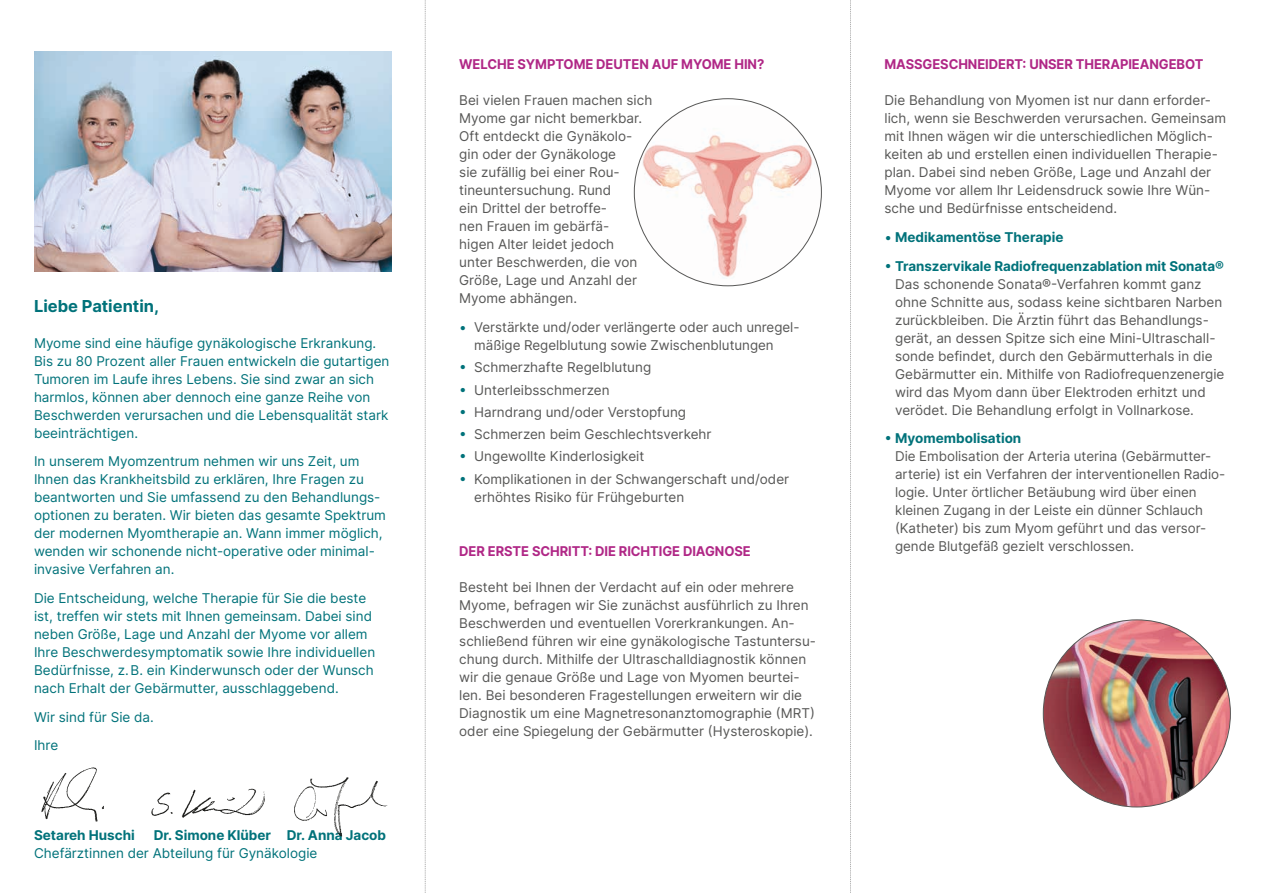
<style>
.page{position:relative;width:1263px;height:893px;background:#fff}
.page>*{position:absolute;margin:0;border:0;box-sizing:border-box;transform-origin:0 0}
.t1{font:700 16.5px "Inter";color:#00727a}
.t2{font:13.5px/18px "Inter";color:#575756}
.t3{font:13.5px/18px "Inter";color:#00727a}
.t4{font:700 13.5px/28.7px "Inter";color:#00727a}
.t5{font:700 13.5px "Inter";letter-spacing:-.005em;color:#b02786;scale:.96 1}
.s1{color:#00727a}
.s2{font-weight:400}
.s3{font-weight:700;color:#00727a}
</style>
<div class="page">
<img style="left:41px;top:767px;width:63px;height:55px">
<img style="left:151px;top:788px;width:114px;height:30px">
<img style="left:294px;top:777px;width:94px;height:60px">
<img style="left:34px;top:51px;width:357px;height:220px">
<img style="left:634px;top:106px;width:187px;height:180px">
<img style="left:1043px;top:620px;width:187px;height:187px;border-radius:94px">
<svg style="left:425px;top:0;width:1px;height:893px"></svg>
<svg style="left:850px;top:0;width:1px;height:893px"></svg>
<p class="t1" style="left:34px;top:294px;width:127px">Liebe Patientin,</p>
<p class="t3" style="left:34px;top:333px;width:357px">Myome sind eine häufige gynäkologische Erkrankung.<br>Bis zu 80 Prozent aller Frauen entwickeln die gutartigen Tumoren im Laufe ihres Lebens. Sie sind zwar an sich harmlos, können aber dennoch eine ganze Reihe von Beschwerden verursachen und die Lebensqualität stark beeinträchtigen.</p>
<p class="t3" style="left:34px;top:452px;width:353px">In unserem Myomzentrum nehmen wir uns Zeit, um Ihnen das Krankheitsbild zu erklären, Ihre Fragen zu beantworten und Sie umfassend zu den Behandlungs&shy;optionen zu beraten. Wir bieten das gesamte Spektrum der modernen Myomtherapie an. Wann immer möglich, wenden wir schonende nicht-operative oder minimal&shy;invasive Verfahren an.</p>
<p class="t3" style="left:34px;top:589px;width:343px">Die Entscheidung, welche Therapie für Sie die beste ist, treffen wir stets mit Ihnen gemeinsam. Dabei sind neben Größe, Lage und Anzahl der Myome vor allem Ihre Beschwerdesymptomatik sowie Ihre individuellen Bedürfnisse, z.B. ein Kinderwunsch oder der Wunsch nach Erhalt der Gebärmutter, ausschlaggebend.</p>
<p class="t3" style="left:34px;top:702px;width:121px;line-height:28.7px">Wir sind für Sie da.<br>Ihre</p>
<p class="t4" style="left:34px;top:821px;width:102px">Setareh Huschi</p>
<p class="t4" style="left:154px;top:821px;width:234px">Dr. Simone Klüber Dr. Anna Jacob</p>
<p class="t3" style="left:34px;top:844px;width:285px">Chefärztinnen der Abteilung für Gynäkologie</p>
<p class="t5" style="left:459px;top:55px;width:319px">WELCHE SYMPTOME DEUTEN AUF MYOME HIN?</p>
<p class="t2" style="left:459px;top:91px;width:195px">Bei vielen Frauen machen sich<br>Myome gar nicht bemerkbar.<br>Oft entdeckt die Gynäkolo&shy;gin oder der Gynäkologe<br>sie zufällig bei einer Rou&shy;tineuntersuchung. Rund<br>ein Drittel der betroffe-<br>nen Frauen im gebärfä-<br>higen Alter leidet jedoch<br>unter Beschwerden, die von<br>Größe, Lage und Anzahl der<br>Myome abhängen.</p>
<p class="t2" style="left:474px;top:318px;width:327px;text-indent:-15px"><span class="s1">•</span> Verstärkte und/oder verlängerte oder auch unregel&shy;mäßige Regelblutung sowie Zwischenblutungen</p>
<p class="t2" style="left:459px;top:358px;width:193px"><span class="s1">•</span> Schmerzhafte Regelblutung</p>
<p class="t2" style="left:459px;top:380px;width:152px"><span class="s1">•</span> Unterleibsschmerzen</p>
<p class="t2" style="left:459px;top:403px;width:228px"><span class="s1">•</span> Harndrang und/oder Verstopfung</p>
<p class="t2" style="left:459px;top:425px;width:254px"><span class="s1">•</span> Schmerzen beim Geschlechtsverkehr</p>
<p class="t2" style="left:459px;top:447px;width:187px"><span class="s1">•</span> Ungewollte Kinderlosigkeit</p>
<p class="t2" style="left:474px;top:469px;width:316px;text-indent:-15px"><span class="s1">•</span> Komplikationen in der Schwangerschaft und/oder erhöhtes Risiko für Frühgeburten</p>
<p class="t5" style="left:459px;top:541px;width:305px">DER ERSTE SCHRITT: DIE RICHTIGE DIAGNOSE</p>
<p class="t2" style="left:459px;top:577px;width:358px">Besteht bei Ihnen der Verdacht auf ein oder mehrere Myome, befragen wir Sie zunächst ausführlich zu Ihren Beschwerden und eventuellen Vorerkrankungen. An&shy;schließend führen wir eine gynäkologische Tastuntersu&shy;chung durch. Mithilfe der Ultraschalldiagnostik können wir die genaue Größe und Lage von Myomen beurtei&shy;len. Bei besonderen Fragestellungen erweitern wir die Diagnostik um eine Magnetresonanztomographie (MRT) oder eine Spiegelung der Gebärmutter (Hysteroskopie).</p>
<p class="t5" style="left:884px;top:55px;width:334px">MASSGESCHNEIDERT: UNSER THERAPIEANGEBOT</p>
<p class="t2" style="left:884px;top:91px;width:343px">Die Behandlung von Myomen ist nur dann erforder&shy;lich, wenn sie Beschwerden verursachen. Gemeinsam mit Ihnen wägen wir die unterschiedlichen Möglich&shy;keiten ab und erstellen einen individuellen Therapie&shy;plan. Dabei sind neben Größe, Lage und Anzahl der Myome vor allem Ihr Leidensdruck sowie Ihre Wün&shy;sche und Bedürfnisse entscheidend.</p>
<p class="t4" style="left:884px;top:222px;width:341px"><span class="s2">•</span> Medikamentöse Therapie<br><span class="s2">բ</span> Transzervikale Radiofrequenzablation mit Sonata®</p>
<p class="t2" style="left:895px;top:274px;width:331px">Das schonende Sonata®-Verfahren kommt ganz ohne Schnitte aus, sodass keine sichtbaren Narben zurückbleiben. Die Ärztin führt das Behandlungs&shy;gerät, an dessen Spitze sich eine Mini-Ultraschall&shy;sonde befindet, durch den Gebärmutterhals in die Gebärmutter ein. Mithilfe von Radiofrequenzenergie wird das Myom dann über Elektroden erhitzt und verödet. Die Behandlung erfolgt in Vollnarkose.</p>
<p class="t2" style="left:895px;top:429px;width:332px;text-indent:-11px"><span class="s1">բ</span> <span class="s3">Myomembolisation<br></span>Die Embolisation der Arteria uterina (Gebärmutter&shy;arterie) ist ein Verfahren der interventionellen Radio&shy;logie. Unter örtlicher Betäubung wird über einen kleinen Zugang in der Leiste ein dünner Schlauch (Katheter) bis zum Myom geführt und das versor&shy;gende Blutgefäß gezielt verschlossen.</p>
</div>
